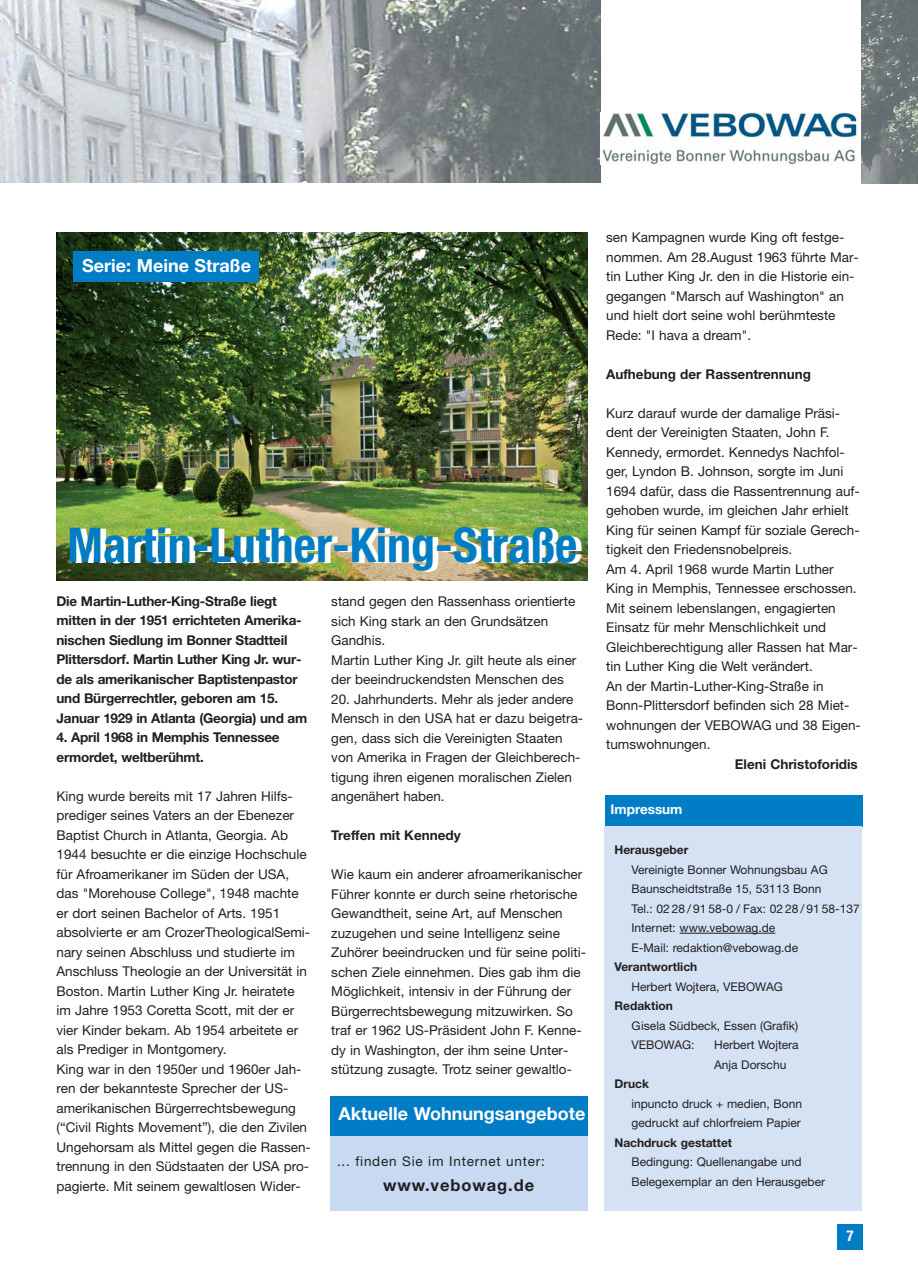
<style>
.page{position:relative;width:918px;height:1287px;background:#fff}
.page>*{position:absolute;margin:0;border:0;box-sizing:border-box;transform-origin:0 0}
.t1{font:700 condensed 48px "Helvetica Neue";color:#fff}
.t2{font:700 18px "Helvetica Neue";color:#fff}
.t3{font:700 16.5px "Helvetica Neue";letter-spacing:.055em;color:#231f20}
.t4{font:700 condensed 15px "Helvetica Neue";color:#fff}
.t5{font:13.5px/19.5px "Helvetica Neue";color:#231f20}
.t6{font:700 13.5px/19.5px "Helvetica Neue";letter-spacing:-.015em;color:#231f20}
.t7{font:13.5px "Helvetica Neue";letter-spacing:.055em;color:#231f20}
.t8{font:700 13.5px "Helvetica Neue";color:#fff}
.t9{font:12px/19.5px "Helvetica Neue";color:#231f20}
.t10{font:700 12px "Helvetica Neue";color:#231f20}
</style>
<div class="page">
<img style="left:0;top:0;width:601px;height:182px">
<div style="left:837px;top:1225px;width:26px;height:25px;background:#007dc5"></div>
<img style="left:602px;top:113px;width:256px;height:52px">
<img style="left:862px;top:1px;width:56px;height:183px">
<div style="left:605px;top:795px;width:258px;height:32px;background:#007dc5"></div>
<div style="left:605px;top:826px;width:257px;height:385px;background:#d4e2f4"></div>
<svg style="left:680px;top:933px;width:26px;height:1px"></svg>
<hr style="left:706px;top:933px;width:69px;height:1px;background:#231f20">
<img style="left:56px;top:232px;width:531px;height:349px">
<div style="left:73px;top:252px;width:186px;height:30px;background:#007dc5"></div>
<div style="left:330px;top:1130px;width:258px;height:80px;background:#c7daf1"></div>
<div style="left:330px;top:1096px;width:258px;height:40px;background:#007dc5"></div>
<p class="t2" style="left:82px;top:259px;width:170px">Serie: Meine Straße</p>
<p class="t1" style="left:73px;top:529px;width:511px">Martin-Luther-King-Straße</p>
<p class="t6" style="left:57px;top:592px;width:252px">Die Martin-Luther-King-Straße liegt mitten in der 1951 errichteten Amerika&shy;nischen Siedlung im Bonner Stadtteil Plittersdorf. Martin Luther King Jr. wur&shy;de als amerikanischer Baptistenpastor und Bürgerrechtler, geboren am 15.<br>Januar 1929 in Atlanta (Georgia) und am</p>
<p class="t6" style="left:57px;top:729px;width:225px">4. April 1968 in Memphis Tennessee ermordet, weltberühmt.</p>
<p class="t5" style="left:57px;top:787px;width:256px">King wurde bereits mit 17 Jahren Hilfs&shy;prediger seines Vaters an der Ebenezer Baptist Church in Atlanta, Georgia. Ab 1944 besuchte er die einzige Hochschule für Afroamerikaner im Süden der USA, das "Morehouse College", 1948 machte er dort seinen Bachelor of Arts. 1951 absolvierte er am CrozerTheologicalSemi&shy;nary seinen Abschluss und studierte im Anschluss Theologie an der Universität in Boston. Martin Luther King Jr. heiratete im Jahre 1953 Coretta Scott, mit der er vier Kinder bekam. Ab 1954 arbeitete er als Prediger in Montgomery.<br>King war in den 1950er und 1960er Jah&shy;ren der bekannteste Sprecher der US&shy;amerikanischen Bürgerrechtsbewegung (“Civil Rights Movement”), die den Zivilen Ungehorsam als Mittel gegen die Rassen&shy;trennung in den Südstaaten der USA pro&shy;pagierte. Mit seinem gewaltlosen Wider-</p>
<p class="t5" style="left:331px;top:593px;width:247px">stand gegen den Rassenhass orientierte sich King stark an den Grundsätzen<br>Gandhis.<br>Martin Luther King Jr. gilt heute als einer der beeindruckendsten Menschen des</p>
<p class="t5" style="left:331px;top:691px;width:253px">20. Jahrhunderts. Mehr als jeder andere Mensch in den USA hat er dazu beigetra&shy;gen, dass sich die Vereinigten Staaten von Amerika in Fragen der Gleichberech&shy;tigung ihren eigenen moralischen Zielen angenähert haben.</p>
<p class="t6" style="left:331px;top:827px;width:131px">Treffen mit Kennedy</p>
<p class="t5" style="left:331px;top:866px;width:256px">Wie kaum ein anderer afroamerikanischer Führer konnte er durch seine rhetorische Gewandtheit, seine Art, auf Menschen zuzugehen und seine Intelligenz seine Zuhörer beeindrucken und für seine politi&shy;schen Ziele einnehmen. Dies gab ihm die Möglichkeit, intensiv in der Führung der Bürgerrechtsbewegung mitzuwirken. So traf er 1962 US-Präsident John F. Kenne&shy;dy in Washington, der ihm seine Unter&shy;stützung zusagte. Trotz seiner gewaltlo-</p>
<p class="t2" style="left:339px;top:1108px;width:248px">Aktuelle Wohnungsangebote</p>
<p class="t7" style="left:337px;top:1156px;width:209px">... finden Sie im Internet unter:</p>
<p class="t3" style="left:383px;top:1179px;width:153px">www.vebowag.de</p>
<p class="t5" style="left:606px;top:229px;width:254px">sen Kampagnen wurde King oft festge&shy;nommen. Am 28.August 1963 führte Mar&shy;tin Luther King Jr. den in die Historie ein&shy;gegangen "Marsch auf Washington" an und hielt dort seine wohl berühmteste Rede: "I hava a dream".</p>
<p class="t6" style="left:606px;top:365px;width:206px">Aufhebung der Rassentrennung</p>
<p class="t5" style="left:606px;top:404px;width:236px">Kurz darauf wurde der damalige Präsi-</p>
<p class="t5" style="left:606px;top:424px;width:225px">dent der Vereinigten Staaten, John F.</p>
<p class="t5" style="left:606px;top:443px;width:240px">Kennedy, ermordet. Kennedys Nachfol-</p>
<p class="t5" style="left:606px;top:463px;width:239px">ger, Lyndon B. Johnson, sorgte im Juni</p>
<p class="t5" style="left:606px;top:482px;width:255px">1694 dafür, dass die Rassentrennung auf-</p>
<p class="t5" style="left:606px;top:502px;width:244px">gehoben wurde, im gleichen Jahr erhielt</p>
<p class="t5" style="left:606px;top:521px;width:255px">King für seinen Kampf für soziale Gerech-</p>
<p class="t5" style="left:606px;top:541px;width:187px">tigkeit den Friedensnobelpreis.</p>
<p class="t5" style="left:606px;top:560px;width:229px">Am 4. April 1968 wurde Martin Luther</p>
<p class="t5" style="left:606px;top:580px;width:252px">King in Memphis, Tennessee erschossen.</p>
<p class="t5" style="left:606px;top:599px;width:231px">Mit seinem lebenslangen, engagierten</p>
<p class="t5" style="left:606px;top:619px;width:222px">Einsatz für mehr Menschlichkeit und</p>
<p class="t5" style="left:606px;top:638px;width:253px">Gleichberechtigung aller Rassen hat Mar-</p>
<p class="t5" style="left:606px;top:658px;width:208px">tin Luther King die Welt verändert.</p>
<p class="t5" style="left:606px;top:677px;width:219px">An der Martin-Luther-King-Straße in</p>
<p class="t5" style="left:606px;top:697px;width:245px">Bonn-Plittersdorf befinden sich 28 Miet-</p>
<p class="t5" style="left:606px;top:716px;width:256px">wohnungen der VEBOWAG und 38 Eigen-</p>
<p class="t5" style="left:606px;top:736px;width:106px">tumswohnungen.</p>
<p class="t6" style="left:735px;top:755px;width:124px">Eleni Christoforidis</p>
<p class="t8" style="left:611px;top:804px;width:73px">Impressum</p>
<p class="t10" style="left:615px;top:845px;width:75px">Herausgeber</p>
<p class="t9" style="left:632px;top:861px;width:198px">Vereinigte Bonner Wohnungsbau AG</p>
<p class="t9" style="left:632px;top:880px;width:191px">Baunscheidtstraße 15, 53113 Bonn</p>
<p class="t9" style="left:632px;top:900px;width:230px">Tel.: 02 28 / 91 58-0 / Fax: 02 28 / 91 58-137</p>
<p class="t9" style="left:632px;top:919px;width:145px">Internet: www.vebowag.de</p>
<p class="t9" style="left:632px;top:939px;width:168px">E-Mail: redaktion@vebowag.de</p>
<p class="t10" style="left:615px;top:962px;width:84px">Verantwortlich</p>
<p class="t9" style="left:632px;top:978px;width:153px">Herbert Wojtera, VEBOWAG</p>
<p class="t10" style="left:615px;top:1001px;width:60px">Redaktion</p>
<p class="t9" style="left:632px;top:1017px;width:168px">Gisela Südbeck, Essen (Grafik)</p>
<p class="t9" style="left:632px;top:1036px;width:65px">VEBOWAG:</p>
<p class="t9" style="left:714px;top:1036px;width:86px">Herbert Wojtera<br>Anja Dorschu</p>
<p class="t10" style="left:615px;top:1079px;width:36px">Druck</p>
<p class="t9" style="left:632px;top:1095px;width:172px">inpuncto druck + medien, Bonn</p>
<p class="t9" style="left:632px;top:1114px;width:171px">gedruckt auf chlorfreiem Papier</p>
<p class="t10" style="left:615px;top:1138px;width:119px">Nachdruck gestattet</p>
<p class="t9" style="left:632px;top:1153px;width:172px">Bedingung: Quellenangabe und</p>
<p class="t9" style="left:632px;top:1173px;width:195px">Belegexemplar an den Herausgeber</p>
<p class="t4" style="left:846px;top:1231px;width:9px">7</p>
</div>
